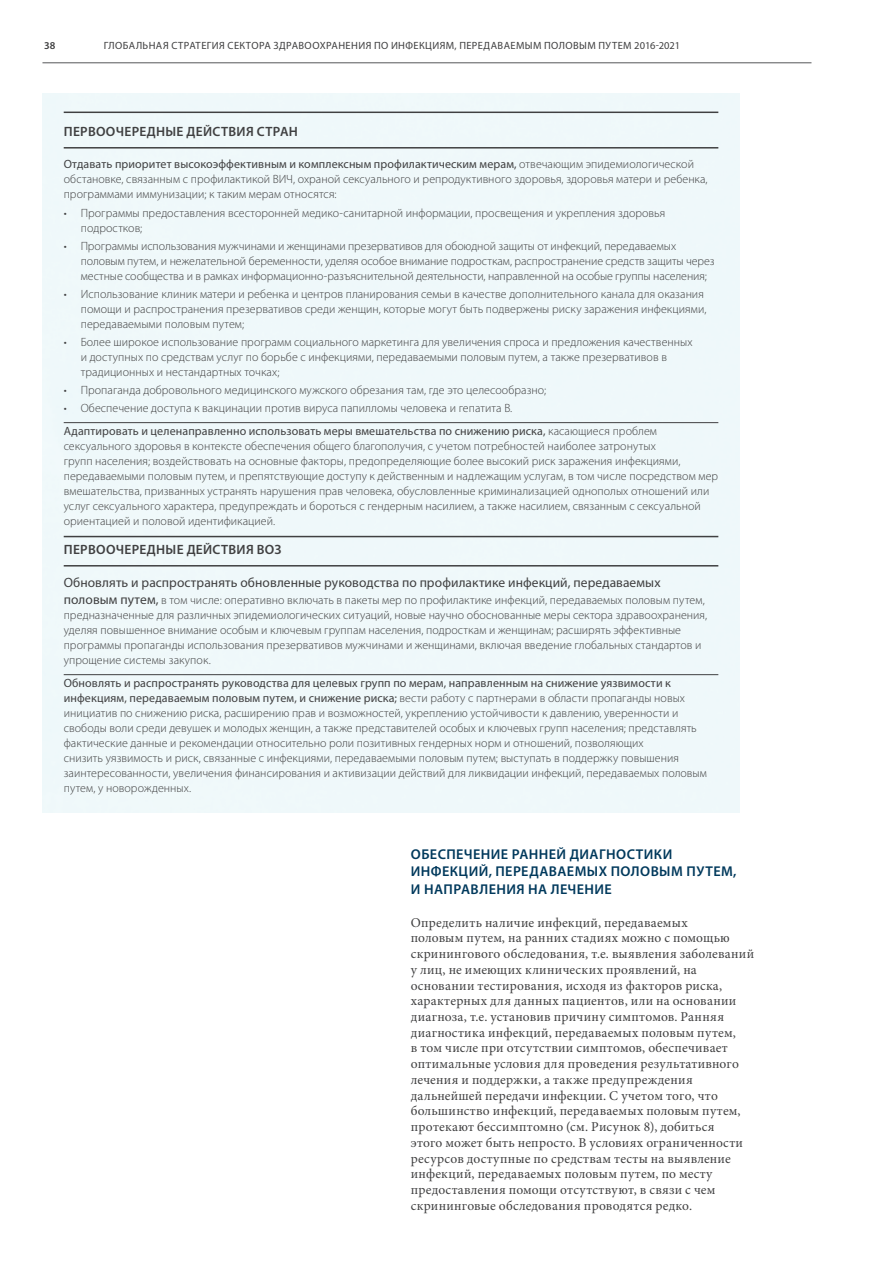
<style>
.page{position:relative;width:893px;height:1263px;background:#fff}
.page>*{position:absolute;margin:0;border:0;box-sizing:border-box;transform-origin:0 0}
.t1{font:600 14.25px/17.2px "Myriad Pro";letter-spacing:.03em;color:#00395c}
.t2{font:13.5px/15.8px "Minion Pro";letter-spacing:.02em;color:#404041}
.t3{font:13.5px "Myriad Pro";letter-spacing:.005em;color:#404041}
.t4{font:600 13.5px "Myriad Pro";letter-spacing:.02em;color:#404041}
.t5{font:300 12px/15px "Myriad Pro";color:#404041}
.t6{font:10.5px "Myriad Pro";letter-spacing:.035em;color:#404041}
.t7{font:600 10.5px "Myriad Pro";color:#404041}
.s1{font-weight:400}
.s2{font-weight:400;font-size:13.5px}
</style>
<div class="page">
<hr style="left:42px;top:63px;width:769px;height:1px;background:#555658">
<hr style="left:64px;top:112px;width:654px;height:1px;background:#404041">
<hr style="left:64px;top:147px;width:654px;height:2px;background:#404041">
<hr style="left:64px;top:422px;width:654px;height:1px;background:#404041">
<hr style="left:64px;top:536px;width:654px;height:1px;background:#404041">
<hr style="left:64px;top:565px;width:654px;height:2px;background:#404041">
<hr style="left:64px;top:674px;width:654px;height:1px;background:#404041">
<p class="t7" style="left:44px;top:39px;width:13px">38</p>
<p class="t6" style="left:104px;top:42px;width:578px">ГЛОБАЛЬНАЯ СТРАТЕГИЯ СЕКТОРА ЗДРАВООХРАНЕНИЯ ПО ИНФЕКЦИЯМ, ПЕРЕДАВАЕМЫМ ПОЛОВЫМ ПУТЕМ 2016-2021</p>
<p class="t4" style="left:64px;top:124px;width:236px">ПЕРВООЧЕРЕДНЫЕ ДЕЙСТВИЯ СТРАН</p>
<p class="t5" style="left:64px;top:157px;width:645px"><span class="s1">Отдавать приоритет высокоэффективным и комплексным профилактическим мерам,</span> отвечающим эпидемиологической обстановке, связанным с профилактикой ВИЧ, охраной сексуального и репродуктивного здоровья, здоровья матери и ребенка, программами иммунизации; к таким мерам относятся:</p>
<p class="t5" style="left:81px;top:206px;width:586px;text-indent:-17px">• Программы предоставления всесторонней медико-санитарной информации, просвещения и укрепления здоровья подростков;</p>
<p class="t5" style="left:81px;top:239px;width:635px;text-indent:-17px">• Программы использования мужчинами и женщинами презервативов для обоюдной защиты от инфекций, передаваемых половым путем, и нежелательной беременности, уделяя особое внимание подросткам, распространение средств защиты через местные сообщества и в рамках информационно-разъяснительной деятельности, направленной на особые группы населения;</p>
<p class="t5" style="left:81px;top:287px;width:627px;text-indent:-17px">• Использование клиник матери и ребенка и центров планирования семьи в качестве дополнительного канала для оказания помощи и распространения презервативов среди женщин, которые могут быть подвержены риску заражения инфекциями, передаваемыми половым путем;</p>
<p class="t5" style="left:81px;top:335px;width:613px;text-indent:-17px">• Более широкое использование программ социального маркетинга для увеличения спроса и предложения качественных и доступных по средствам услуг по борьбе с инфекциями, передаваемыми половым путем, а также презервативов в традиционных и нестандартных точках;</p>
<p class="t5" style="left:64px;top:383px;width:484px">• Пропаганда добровольного медицинского мужского обрезания там, где это целесообразно;</p>
<p class="t5" style="left:64px;top:397px;width:595px;line-height:23.5px">• Обеспечение доступа к вакцинации против вируса папилломы человека и гепатита В.<br><span class="s1">Адаптировать и целенаправленно использовать меры вмешательства по снижению риска,</span> касающиеся проблем</p>
<p class="t5" style="left:64px;top:440px;width:656px">сексуального здоровья в контексте обеспечения общего благополучия, с учетом потребностей наиболее затронутых<br>групп населения; воздействовать на основные факторы, предопределяющие более высокий риск заражения инфекциями, передаваемыми половым путем, и препятствующие доступу к действенным и надлежащим услугам, в том числе посредством мер вмешательства, призванных устранять нарушения прав человека, обусловленные криминализацией однополых отношений или услуг сексуального характера, предупреждать и бороться с гендерным насилием, а также насилием, связанным с сексуальной ориентацией и половой идентификацией.</p>
<p class="t4" style="left:64px;top:542px;width:219px">ПЕРВООЧЕРЕДНЫЕ ДЕЙСТВИЯ ВОЗ</p>
<p class="t3" style="left:64px;top:578px;width:598px">Обновлять и распространять обновленные руководства по профилактике инфекций, передаваемых</p>
<p class="t5" style="left:64px;top:593px;width:645px"><span class="s2">половым путем,</span> в том числе: оперативно включать в пакеты мер по профилактике инфекций, передаваемых половым путем, предназначенные для различных эпидемиологических ситуаций, новые научно обоснованные меры сектора здравоохранения, уделяя повышенное внимание особым и ключевым группам населения, подросткам и женщинам; расширять эффективные программы пропаганды использования презервативов мужчинами и женщинами, включая введение глобальных стандартов и упрощение системы закупок.</p>
<p class="t5" style="left:64px;top:677px;width:645px"><span class="s1">Обновлять и распространять руководства для целевых групп по мерам, направленным на снижение уязвимости к инфекциям, передаваемым половым путем, и снижение риска;</span> вести работу с партнерами в области пропаганды новых инициатив по снижению риска, расширению прав и возможностей, укреплению устойчивости к давлению, уверенности и свободы воли среди девушек и молодых женщин, а также представителей особых и ключевых групп населения; представлять фактические данные и рекомендации относительно роли позитивных гендерных норм и отношений, позволяющих<br>снизить уязвимость и риск, связанные с инфекциями, передаваемыми половым путем; выступать в поддержку повышения заинтересованности, увеличения финансирования и активизации действий для ликвидации инфекций, передаваемых половым путем, у новорожденных.</p>
<p class="t1" style="left:411px;top:846px;width:327px">ОБЕСПЕЧЕНИЕ РАННЕЙ ДИАГНОСТИКИ<br>ИНФЕКЦИЙ, ПЕРЕДАВАЕМЫХ ПОЛОВЫМ ПУТЕМ,<br>И НАПРАВЛЕНИЯ НА ЛЕЧЕНИЕ</p>
<p class="t2" style="left:411px;top:916px;width:345px">Определить наличие инфекций, передаваемых<br>половым путем, на ранних стадиях можно с помощью скринингового обследования, т.е. выявления заболеваний у лиц, не имеющих клинических проявлений, на основании тестирования, исходя из факторов риска, характерных для данных пациентов, или на основании диагноза, т.е. установив причину симптомов. Ранняя диагностика инфекций, передаваемых половым путем,<br>в том числе при отсутствии симптомов, обеспечивает оптимальные условия для проведения результативного лечения и поддержки, а также предупреждения дальнейшей передачи инфекции. С учетом того, что большинство инфекций, передаваемых половым путем, протекают бессимптомно (см. Рисунок 8), добиться<br>этого может быть непросто. В условиях ограниченности ресурсов доступные по средствам тесты на выявление инфекций, передаваемых половым путем, по месту предоставления помощи отсутствуют, в связи с чем скрининговые обследования проводятся редко.</p>
</div>
